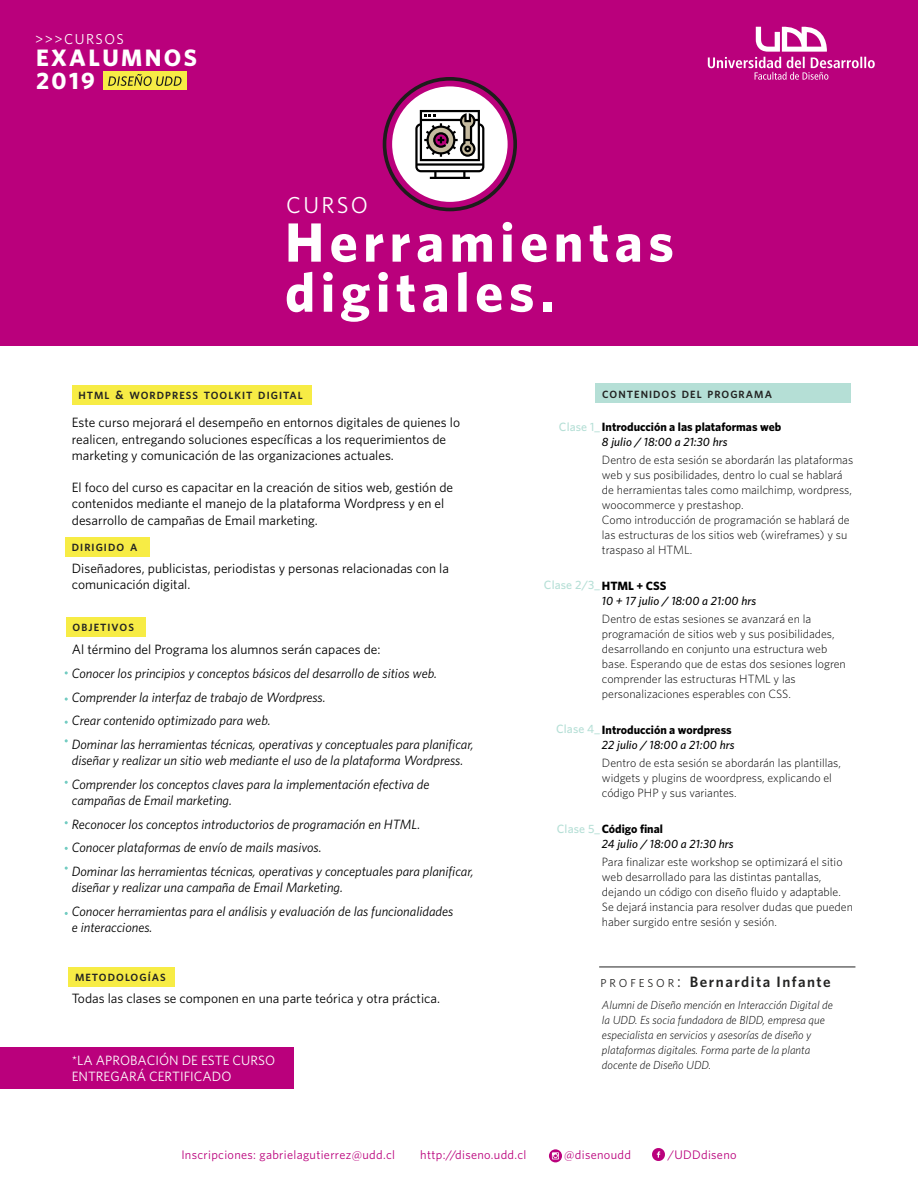
<style>
.page{position:relative;width:918px;height:1188px;background:#fff}
.page>*{position:absolute;margin:0;border:0;box-sizing:border-box;transform-origin:0 0}
.t1{font:700 55.35px/50.1px "Whitney";letter-spacing:.1em;color:#fff}
.t2{font:700 23.85px/22.6px "Whitney";letter-spacing:.1em;color:#fff}
.t3{font:22.95px "Whitney";letter-spacing:.1em;color:#fff}
.t4{font:600 15px "Whitney";letter-spacing:.1em;color:#232322}
.t5{font:14.4px "Whitney";letter-spacing:.1em;color:#fff}
.t6{font:italic 13.5px/23.7px "Whitney";color:#000}
.t7{font:13.5px/16.2px "Whitney";color:#000}
.t8{font:13.5px/16.2px "Whitney";color:#fff}
.t9{font:12.45px "Whitney";letter-spacing:.025em;color:#ba007c}
.t10{font:300 12px/15px "Whitney";color:#000}
.t11{font:700 12px/15px "Whitney";color:#000}
.t12{font:italic 500 12px/15.1px "Whitney";letter-spacing:.01em;color:#000}
.t13{font:italic 300 11.7px/15px "Whitney";color:#000}
.t14{font:600 10.5px "Whitney";letter-spacing:.1em;color:#232322}
.s1{font-size:12px}
.s2{font-weight:500;color:#b5dfd6}
.s3{font-weight:500;font-style:italic}
.s4{font-style:normal;color:#b5dfd6}
.s5{font-weight:700;font-style:normal}
.s6{font-weight:400;font-size:11.55px}
.s7{font-weight:400;font-size:16.5px}
</style>
<div class="page">
<div style="left:0;top:1047px;width:294px;height:42px;background:#ba007c"></div>
<div style="left:0;top:0;width:918px;height:346px;background:#ba007c"></div>
<div style="left:103px;top:71px;width:84px;height:19px;background:#f7ec45"></div>
<svg style="left:108px;top:74px;width:74px;height:12px"></svg>
<svg style="left:708px;top:26px;width:167px;height:54px"></svg>
<svg style="left:549px;top:1149px;width:13px;height:13px"></svg>
<svg style="left:652px;top:1148px;width:13px;height:13px"></svg>
<svg style="left:383px;top:77px;width:134px;height:134px"></svg>
<hr style="left:599px;top:967px;width:256px;height:1px;background:#232322">
<div style="left:596px;top:384px;width:255px;height:19px;background:#b5dfd6"></div>
<div style="left:72px;top:385px;width:239px;height:19px;background:#f7ec45"></div>
<div style="left:65px;top:537px;width:85px;height:19px;background:#f7ec45"></div>
<div style="left:66px;top:617px;width:79px;height:19px;background:#f7ec45"></div>
<div style="left:68px;top:967px;width:107px;height:19px;background:#f7ec45"></div>
<p class="t5" style="left:35px;top:29px;width:90px">&gt;&gt;&gt;CURSOS</p>
<h2 class="t2" style="left:36px;top:46px;width:163px">EXALUMNOS<br>2019</h2>
<h3 class="t3" style="left:286px;top:190px;width:83px">CURSO</h3>
<h1 class="t1" style="left:285px;top:216px;width:390px">Herramientas digitales.</h1>
<p class="t14" style="left:78px;top:389px;width:226px">HTML <span class="s1">&amp;</span> WORDPRESS TOOLKIT DIGITAL</p>
<p class="t14" style="left:602px;top:387px;width:171px">CONTENIDOS DEL PROGRAMA</p>
<p class="t7" style="left:72px;top:414px;width:390px">Este curso mejorará el desempeño en entornos digitales de quienes lo realicen, entregando soluciones específicas a los requerimientos de marketing y comunicación de las organizaciones actuales.</p>
<p class="t7" style="left:72px;top:479px;width:383px">El foco del curso es capacitar en la creación de sitios web, gestión de contenidos mediante el manejo de la plataforma Wordpress y en el desarrollo de campañas de Email marketing.</p>
<p class="t7" style="left:72px;top:560px;width:379px">Diseñadores, publicistas, periodistas y personas relacionadas con la comunicación digital.</p>
<p class="t11" style="left:602px;top:419px;width:181px;text-indent:-43px"><span class="s2">Clase 1_</span> Introducción a las plataformas web<br><span class="s3">8 julio / 18:00 a 21:30 hrs</span></p>
<p class="t10" style="left:602px;top:452px;width:253px">Dentro de esta sesión se abordarán las plataformas web y sus posibilidades, dentro lo cual se hablará de herramientas tales como mailchimp, wordpress, woocommerce y prestashop.<br>Como introducción de programación se hablará de las estructuras de los sitios web (wireframes) y su traspaso al HTML.</p>
<p class="t12" style="left:602px;top:578px;width:156px;text-indent:-58px"><span class="s4">Clase 2/3_</span> <span class="s5">HTML + CSS<br></span>10 + 17 julio / 18:00 a 21:00 hrs</p>
<p class="t10" style="left:602px;top:611px;width:245px">Dentro de estas sesiones se avanzará en la programación de sitios web y sus posibilidades, desarrollando en conjunto una estructura web base. Esperando que de estas dos sesiones logren comprender las estructuras HTML y las personalizaciones esperables con CSS.</p>
<p class="t11" style="left:556px;top:722px;width:180px;text-align:right"><span class="s2">Clase 4_</span> Introducción a wordpress<br><span class="s3">22 julio / 18:00 a 21:00 hrs</span></p>
<p class="t10" style="left:602px;top:755px;width:241px">Dentro de esta sesión se abordarán las plantillas, widgets y plugins de woordpress, explicando el código PHP y sus variantes.</p>
<p class="t12" style="left:602px;top:821px;width:133px;text-indent:-45px"><span class="s4">Clase 5_</span> <span class="s5">Código final<br></span>24 julio / 18:00 a 21:30 hrs</p>
<p class="t10" style="left:602px;top:854px;width:252px">Para finalizar este workshop se optimizará el sitio web desarrollado para las distintas pantallas, dejando un código con diseño fluido y adaptable.<br>Se dejará instancia para resolver dudas que pueden haber surgido entre sesión y sesión.</p>
<p class="t14" style="left:72px;top:541px;width:67px">DIRIGIDO A</p>
<p class="t14" style="left:73px;top:621px;width:63px">OBJETIVOS</p>
<p class="t7" style="left:72px;top:641px;width:310px">Al término del Programa los alumnos serán capaces de:</p>
<p class="t6" style="left:72px;top:661px;width:403px">Conocer los principios y conceptos básicos del desarrollo de sitios web.<br>Comprender la interfaz de trabajo de Wordpress.<br>Crear contenido optimizado para web.<br>Dominar las herramientas técnicas, operativas y conceptuales para planificar,</p>
<p class="t6" style="left:72px;top:748px;width:393px">diseñar y realizar un sitio web mediante el uso de la plataforma Wordpress.<br>Comprender los conceptos claves para la implementación efectiva de</p>
<p class="t6" style="left:72px;top:788px;width:403px">campañas de Email marketing.<br>Reconocer los conceptos introductorios de programación en HTML.<br>Conocer plataformas de envío de mails masivos.<br>Dominar las herramientas técnicas, operativas y conceptuales para planificar,</p>
<p class="t6" style="left:72px;top:875px;width:383px">diseñar y realizar una campaña de Email Marketing.<br>Conocer herramientas para el análisis y evaluación de las funcionalidades</p>
<p class="t6" style="left:72px;top:915px;width:82px">e interacciones.</p>
<p class="t14" style="left:75px;top:971px;width:92px">METODOLOGÍAS</p>
<p class="t7" style="left:72px;top:990px;width:370px">Todas las clases se componen en una parte teórica y otra práctica.</p>
<p class="t8" style="left:72px;top:1051px;width:205px">*LA APROBACIÓN DE ESTE CURSO<br>ENTREGARÁ CERTIFICADO</p>
<p class="t4" style="left:601px;top:972px;width:232px"><span class="s6">PROFESOR</span> <span class="s7">:</span> Bernardita Infante</p>
<p class="t13" style="left:602px;top:997px;width:232px">Alumni de Diseño mención en Interacción Digital de la UDD. Es socia fundadora de BIDD, empresa que especialista en servicios y asesorías de diseño y plataformas digitales. Forma parte de la planta docente de Diseño UDD.</p>
<p class="t9" style="left:181px;top:1146px;width:215px">Inscripciones: gabrielagutierrez@udd.cl</p>
<p class="t9" style="left:420px;top:1146px;width:108px">http://diseno.udd.cl</p>
<p class="t9" style="left:564px;top:1146px;width:68px">@disenoudd</p>
<p class="t9" style="left:668px;top:1146px;width:70px">/UDDdiseno</p>
</div>
